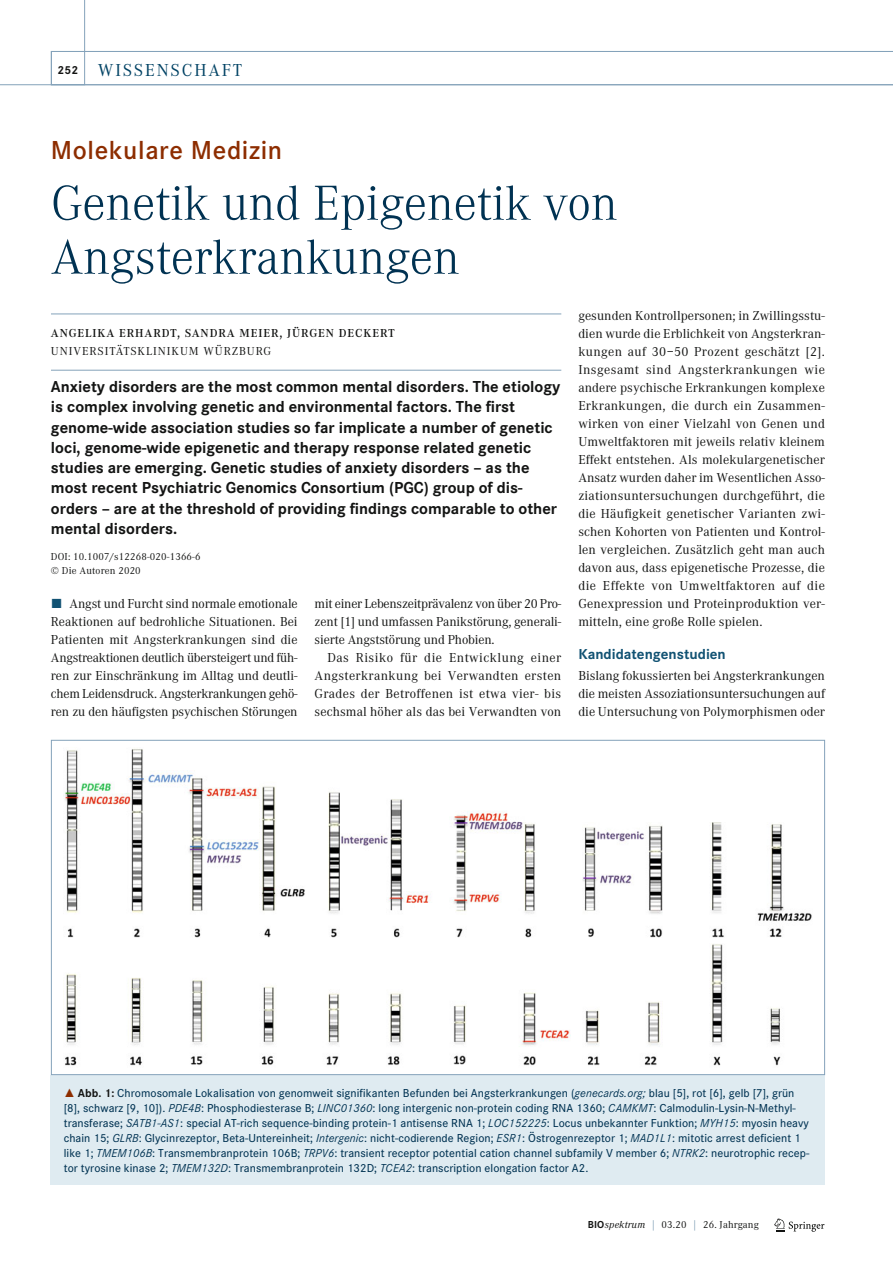
<style>
.page{position:relative;width:893px;height:1263px;background:#fff}
.page>*{position:absolute;margin:0;border:0;box-sizing:border-box;transform-origin:0 0}
.t1{font:300 51px/54px "Corporate A";color:#003252}
.t2{font:600 27px "Corporate S";letter-spacing:.02em;color:#8d2d00}
.t3{font:18px "Corporate A";letter-spacing:.1em;color:#004264}
.t4{font:700 16.5px/20.2px "Corporate S";color:#131413}
.t5{font:700 15px "Corporate S";color:#115273}
.t6{font:13.5px/18px "Corporate A";color:#131413;text-align:justify}
.t7{font:500 12px/15px "Corporate S";letter-spacing:.005em;color:#003252}
.t8{font:600 12px "Corporate A";letter-spacing:.075em;color:#131413}
.t9{font:12px "Corporate A";letter-spacing:.075em;color:#131413}
.t10{font:10.5px/13.5px "Corporate A";letter-spacing:.015em;color:#131413}
.s1{font-family:"Corporate S";font-weight:700;font-size:12px;color:#131413}
.s2{font-family:"The Sans Expert";color:#115273}
.s3{font-family:"The Sans Expert";font-weight:400;color:#8d2d00}
.s4{font-weight:700;color:#131413}
.s5{font-weight:400;font-style:italic}
.s6{font-family:"Corporate S";font-weight:700}
.s7{font-style:italic}
.s8{color:#658ba6}
</style>
<div class="page">
<svg style="left:774px;top:1218px;width:50px;height:14px"></svg>
<hr style="left:51px;top:314px;width:510px;height:1px;background:#84a2ba">
<hr style="left:51px;top:370px;width:510px;height:1px;background:#84a2ba">
<div style="left:51px;top:1075px;width:774px;height:109px;background:#dfebf1"></div>
<img style="left:64px;top:749px;width:748px;height:317px">
<svg style="left:0;top:0;width:85px;height:85px"></svg>
<div style="left:51px;top:51px;width:842px;height:34px;border:1px solid #84a2ba"></div>
<h3 class="t3" style="left:58px;top:63px;width:186px"><span class="s1">252</span> WISSENSCHAFT</h3>
<h2 class="t2" style="left:51px;top:141px;width:233px">Molekulare Medizin</h2>
<h1 class="t1" style="left:51px;top:181px;width:568px">Genetik und Epigenetik von<br>Angsterkrankungen</h1>
<p class="t8" style="left:51px;top:329px;width:345px">ANGELIKA ERHARDT, SANDRA MEIER, JÜRGEN DECKERT</p>
<p class="t9" style="left:51px;top:347px;width:222px">UNIVERSITÄTS KLINIKUM WÜRZBURG</p>
<p class="t4" style="left:51px;top:378px;width:511px">Anxiety disorders are the most common mental disorders. The etiology is complex involving genetic and environmental factors. The first genome-wide association studies so far implicate a number of genetic loci, genome-wide epigenetic and therapy response related genetic studies are emerging. Genetic studies of anxiety disorders – as the most recent Psychiatric Genomics Consortium (PGC) group of dis&shy;orders – are at the threshold of providing findings comparable to other mental disorders.</p>
<p class="t10" style="left:51px;top:551px;width:151px">DOI: 10.1007/s12268-020-1366-6 © Die Autoren 2020</p>
<p class="t6" style="left:51px;top:596px;width:248px"><span class="s2">ó</span> Angst und Furcht sind normale emotionale Reaktionen auf bedrohliche Situationen. Bei Patienten mit Angsterkrankungen sind die Angstreaktionen deutlich übersteigert und füh&shy;ren zur Einschränkung im Alltag und deutli&shy;chem Leidensdruck. Angsterkrankungen gehö&shy;ren zu den häufigsten psychischen Störungen</p>
<p class="t6" style="left:315px;top:596px;width:248px">mit einer Lebenszeitprävalenz von über 20 Pro&shy;zent [1] und umfassen Panikstörung, generali&shy;sierte Angststörung und Phobien.</p>
<p class="t6" style="left:315px;top:650px;width:248px;text-indent:13px">Das Risiko für die Entwicklung einer Angsterkrankung bei Verwandten ersten Grades der Betroffenen ist etwa vier- bis sechsmal höher als das bei Verwandten von</p>
<p class="t6" style="left:578px;top:308px;width:248px">gesunden Kontrollpersonen; in Zwillingsstu&shy;dien wurde die Erblichkeit von Angsterkran&shy;kungen auf 30–50 Prozent geschätzt [2].<br>Insgesamt sind Angsterkrankungen wie andere psychische Erkrankungen komplexe Erkrankungen, die durch ein Zusammen&shy;wirken von einer Vielzahl von Genen und Umweltfaktoren mit jeweils relativ kleinem Effekt entstehen. Als molekulargenetischer Ansatz wurden daher im Wesentlichen Asso&shy;ziationsuntersuchungen durchgeführt, die die Häufigkeit genetischer Varianten zwi&shy;schen Kohorten von Patienten und Kontrol&shy;len vergleichen. Zusätzlich geht man auch davon aus, dass epigenetische Prozesse, die die Effekte von Umweltfaktoren auf die Genexpression und Proteinproduktion ver&shy;mitteln, eine große Rolle spielen.</p>
<p class="t5" style="left:578px;top:649px;width:149px">Kandidatengenstudien</p>
<p class="t6" style="left:578px;top:668px;width:248px">Bislang fokussierten bei Angsterkrankungen die meisten Assoziationsuntersuchungen auf die Untersuchung von Polymorphismen oder</p>
<p class="t7" style="left:64px;top:1086px;width:747px"><span class="s3">˚</span> <span class="s4">Abb. 1:</span> Chromosomale Lokalisation von genomweit signifikanten Befunden bei Angsterkrankungen (<span class="s5">genecards.org;</span> blau [5], rot [6], gelb [7], grün [8], schwarz [9, 10]). <span class="s5">PDE4B</span>: Phosphodiesterase B; <span class="s5">LINC01360</span>: long intergenic non-protein coding RNA 1360; <span class="s5">CAMKMT</span>: Calmodulin-Lysin-N-Methyl&shy;transferase; <span class="s5">SATB1-AS1</span>: special AT-rich sequence-binding protein-1 antisense RNA 1; <span class="s5">LOC152225</span>: Locus unbekannter Funktion; <span class="s5">MYH15</span>: myosin heavy chain 15; <span class="s5">GLRB</span>: Glycinrezeptor, Beta-Untereinheit; <span class="s5">Intergenic</span>: nicht-codierende Region; <span class="s5">ESR1</span>: Östrogenrezeptor 1; <span class="s5">MAD1L1</span>: mitotic arrest deficient 1 like 1; <span class="s5">TMEM106B</span>: Transmembranprotein 106B; <span class="s5">TRPV6</span>: transient receptor potential cation channel subfamily V member 6; <span class="s5">NTRK2</span>: neurotrophic recep&shy;tor tyrosine kinase 2; <span class="s5">TMEM132D</span>: Transmembranprotein 132D; <span class="s5">TCEA2</span>: transcription elongation factor A2.</p>
<p class="t10" style="left:588px;top:1219px;width:173px"><span class="s6">BIO</span><span class="s7">spektrum</span> <span class="s8">|</span> 03.20 <span class="s8">|</span> 26. Jahrgang</p>
</div>
